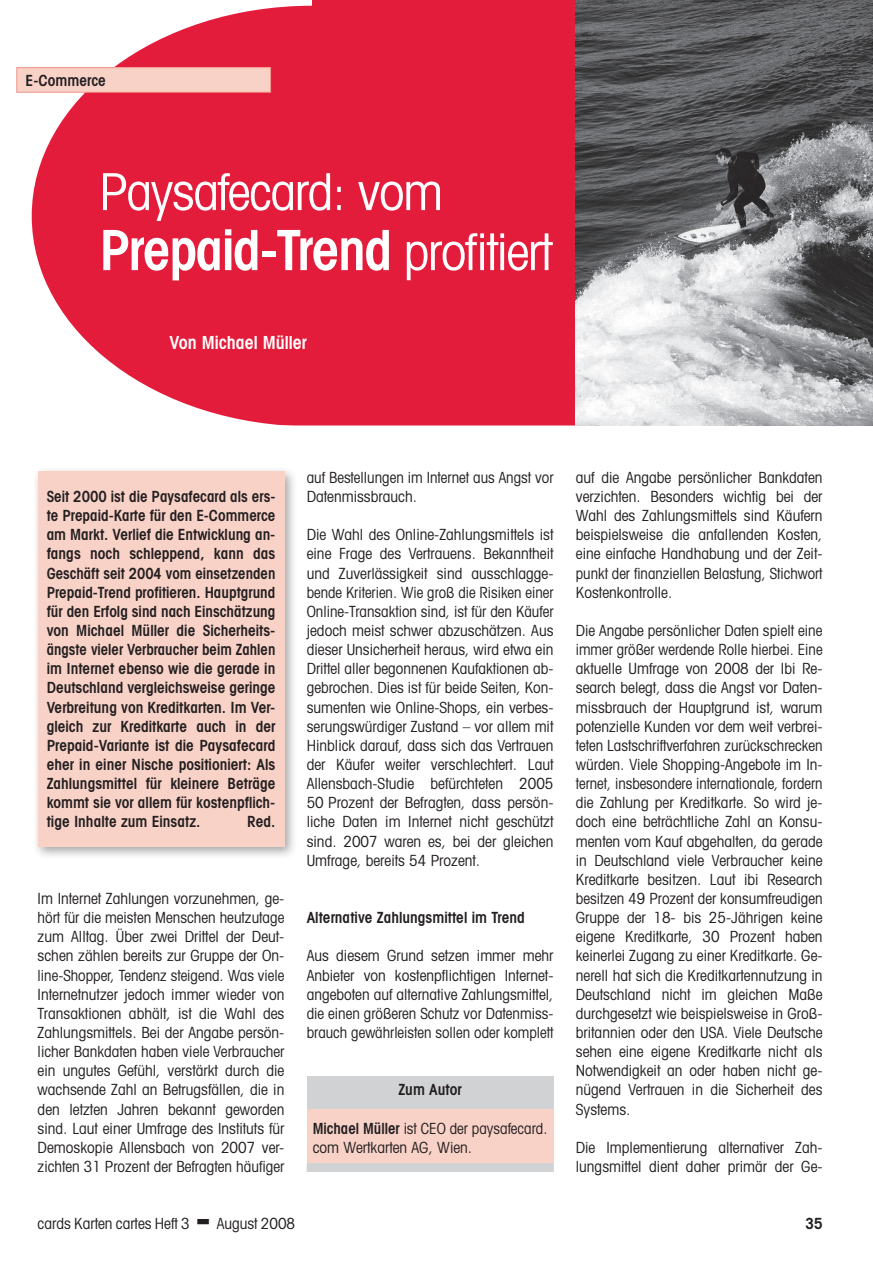
<style>
.page{position:relative;width:873px;height:1273px;background:#fff}
.page>*{position:absolute;margin:0;border:0;box-sizing:border-box;transform-origin:0 0}
.t1{font:600 condensed 55.5px "Avant Garde";letter-spacing:-.025em;color:#fff}
.t2{font:condensed 51px "Avant Garde";letter-spacing:-.025em;color:#fff}
.t3{font:600 condensed 18px "Avant Garde";color:#fff}
.t4{font:condensed 15.3px/19.2px "Avant Garde";color:#231f20;text-align:justify}
.t5{font:600 condensed 15.3px/19.2px "Avant Garde";color:#231f20;text-align:justify}
.s1{font-weight:400;font-size:51px}
.s2{font-weight:600}
</style>
<div class="page">
<svg style="left:32px;top:6px;width:544px;height:419px;background:#e6334f"></svg>
<div style="left:312px;top:0;width:308px;height:6px;background:#e41c3b"></div>
<div style="left:17px;top:68px;width:253px;height:24px;background:#f9d2c7"></div>
<div style="left:16px;top:67px;width:255px;height:26px;border:1px solid #f09588"></div>
<div style="left:32px;top:465px;width:278px;height:401px;background:#231f20;opacity:.4"></div>
<div style="left:38px;top:471px;width:246px;height:375px;background:#f9d2c7"></div>
<div style="left:307px;top:1103px;width:246px;height:69px;background:#f9d2c7"></div>
<div style="left:307px;top:1076px;width:246px;height:33px;background:#d1d2d4"></div>
<div style="left:307px;top:1163px;width:246px;height:9px;background:#d1d2d4"></div>
<img style="left:576px;top:0;width:297px;height:425px">
<p class="t5" style="left:26px;top:71px;width:82px">E-Commerce</p>
<h2 class="t2" style="left:99px;top:160px;width:345px">Paysafecard: vom</h2>
<h1 class="t1" style="left:99px;top:216px;width:454px">Prepaid-Trend <span class="s1">profitiert</span></h1>
<p class="t3" style="left:169px;top:331px;width:139px">Von Michael Müller</p>
<p class="t5" style="left:47px;top:487px;width:230px">Seit 2000 ist die Paysafecard als ers&shy;te Prepaid-Karte für den E-Commerce am Markt. Verlief die Entwicklung an&shy;fangs noch schleppend, kann das Geschäft seit 2004 vom einsetzenden Prepaid-Trend profitieren. Hauptgrund für den Erfolg sind nach Einschätzung von Michael Müller die Sicherheits&shy;ängste vieler Verbraucher beim Zahlen im Internet ebenso wie die gerade in Deutschland vergleichsweise geringe Verbreitung von Kreditkarten. Im Ver&shy;gleich zur Kreditkarte auch in der Prepaid-Variante ist die Paysafecard eher in einer Nische positioniert: Als Zahlungsmittel für kleinere Beträge kommt sie vor allem für kostenpflich&shy;tige Inhalte zum Einsatz.</p>
<p class="t5" style="left:247px;top:812px;width:30px">Red.</p>
<p class="t4" style="left:38px;top:888px;width:248px">Im Internet Zahlungen vorzunehmen, ge&shy;hört für die meisten Menschen heutzutage zum Alltag. Über zwei Drittel der Deut&shy;schen zählen bereits zur Gruppe der On&shy;line-Shopper, Tendenz steigend. Was viele Internetnutzer jedoch immer wieder von Transaktionen abhält, ist die Wahl des Zahlungsmittels. Bei der Angabe persön&shy;licher Bankdaten haben viele Verbraucher ein ungutes Gefühl, verstärkt durch die wachsende Zahl an Betrugsfällen, die in den letzten Jahren bekannt geworden sind. Laut einer Umfrage des Instituts für Demoskopie Allensbach von 2007 ver&shy;zichten 31 Prozent der Befragten häufiger</p>
<p class="t4" style="left:307px;top:467px;width:248px">auf Bestellungen im Internet aus Angst vor<br>Datenmissbrauch.</p>
<p class="t4" style="left:307px;top:525px;width:248px">Die Wahl des Online-Zahlungsmittels ist eine Frage des Vertrauens. Bekanntheit und Zuverlässigkeit sind ausschlagge&shy;bende Kriterien. Wie groß die Risiken einer Online-Transaktion sind, ist für den Käufer jedoch meist schwer abzuschätzen. Aus dieser Unsicherheit heraus, wird etwa ein Drittel aller begonnenen Kaufaktionen ab&shy;gebrochen. Dies ist für beide Seiten, Kon&shy;sumenten wie Online-Shops, ein verbes&shy;serungswürdiger Zustand – vor allem mit Hinblick darauf, dass sich das Vertrauen der Käufer weiter verschlechtert. Laut Allensbach-Studie befürchteten 2005<br>50 Prozent der Befragten, dass persön&shy;liche Daten im Internet nicht geschützt sind. 2007 waren es, bei der gleichen Umfrage, bereits 54 Prozent.</p>
<p class="t5" style="left:307px;top:907px;width:220px">Alternative Zahlungsmittel im Trend</p>
<p class="t4" style="left:307px;top:946px;width:248px">Aus diesem Grund setzen immer mehr Anbieter von kostenpflichtigen Internet&shy;angeboten auf alternative Zahlungsmittel, die einen größeren Schutz vor Datenmiss&shy;brauch gewährleisten sollen oder komplett</p>
<p class="t5" style="left:398px;top:1080px;width:65px">Zum Autor</p>
<p class="t4" style="left:313px;top:1118px;width:236px"><span class="s2">Michael Müller</span> ist CEO der paysafecard. com Wertkarten AG, Wien.</p>
<p class="t4" style="left:576px;top:467px;width:248px">auf die Angabe persönlicher Bankdaten verzichten. Besonders wichtig bei der Wahl des Zahlungsmittels sind Käufern beispielsweise die anfallenden Kosten, eine einfache Handhabung und der Zeit&shy;punkt der finanziellen Belastung, Stichwort Kostenkontrolle.</p>
<p class="t4" style="left:576px;top:620px;width:248px">Die Angabe persönlicher Daten spielt eine immer größer werdende Rolle hierbei. Eine aktuelle Umfrage von 2008 der Ibi Re&shy;search belegt, dass die Angst vor Daten&shy;missbrauch der Hauptgrund ist, warum potenzielle Kunden vor dem weit verbrei&shy;teten Lastschriftverfahren zurückschrecken würden. Viele Shopping-Angebote im In&shy;ternet, insbesondere internationale, fordern die Zahlung per Kreditkarte. So wird je&shy;doch eine beträchtliche Zahl an Konsu&shy;menten vom Kauf abgehalten, da gerade in Deutschland viele Verbraucher keine Kreditkarte besitzen. Laut ibi Research besitzen 49 Prozent der konsumfreudigen Gruppe der 18- bis 25-Jährigen keine eigene Kreditkarte, 30 Prozent haben keinerlei Zugang zu einer Kreditkarte. Ge&shy;nerell hat sich die Kreditkartennutzung in Deutschland nicht im gleichen Maße durchgesetzt wie beispielsweise in Groß&shy;britannien oder den USA. Viele Deutsche sehen eine eigene Kreditkarte nicht als Notwendigkeit an oder haben nicht ge&shy;nügend Vertrauen in die Sicherheit des Systems.</p>
<p class="t4" style="left:576px;top:1137px;width:248px">Die Implementierung alternativer Zah&shy;lungsmittel dient daher primär der Ge-</p>
<p class="t4" style="left:38px;top:1214px;width:153px">cards Karten cartes Heft 3</p>
<p class="t4" style="left:217px;top:1214px;width:80px">August 2008</p>
<p class="t5" style="left:805px;top:1214px;width:19px">35</p>
</div>
